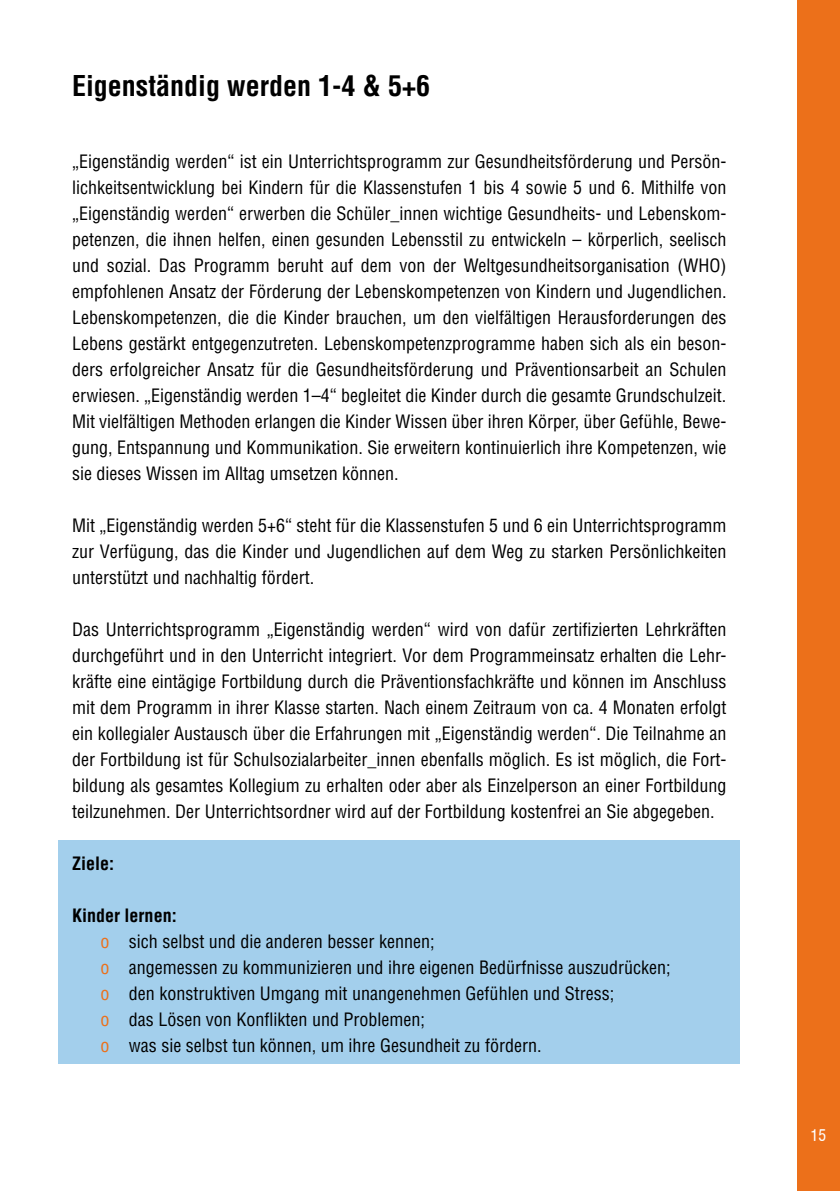
<style>
.page{position:relative;width:840px;height:1191px;background:#fff}
.page>*{position:absolute;margin:0;border:0;box-sizing:border-box;transform-origin:0 0}
.t1{font:700 condensed 28px "Helvetica";color:#000}
.t2{font:condensed 18px/26px "Helvetica";color:#000;text-align:justify}
.t3{font:700 condensed 18px "Helvetica";color:#000}
.t4{font:100 condensed 18px "Helvetica";color:#fff}
.s1{font-weight:700}
.s2{color:#ec701a}
</style>
<div class="page">
<div style="left:797px;top:0;width:42px;height:1191px;background:#ec701a"></div>
<div style="left:59px;top:840px;width:680px;height:223px;background:#a3cfec"></div>
<h1 class="t1" style="left:72px;top:68px;width:359px">Eigenständig werden 1-4 &amp; 5+6</h1>
<p class="t2" style="left:72px;top:148px;width:655px">„Eigenständig werden“ ist ein Unterrichtsprogramm zur Gesundheitsförderung und Persön&shy;lichkeitsentwicklung bei Kindern für die Klassenstufen 1 bis 4 sowie 5 und 6. Mithilfe von „Eigenständig werden“ erwerben die Schüler_innen wichtige Gesundheits- und Lebenskom&shy;petenzen, die ihnen helfen, einen gesunden Lebensstil zu entwickeln – körperlich, seelisch und sozial. Das Programm beruht auf dem von der Weltgesundheitsorganisation (WHO) empfohlenen Ansatz der Förderung der Lebenskompetenzen von Kindern und Jugendlichen.<br>Lebenskompetenzen, die die Kinder brauchen, um den vielfältigen Herausforderungen des Lebens gestärkt entgegenzutreten. Lebenskompetenzprogramme haben sich als ein beson&shy;ders erfolgreicher Ansatz für die Gesundheitsförderung und Präventionsarbeit an Schulen erwiesen. „Eigenständig werden 1–4“ begleitet die Kinder durch die gesamte Grundschulzeit.<br>Mit vielfältigen Methoden erlangen die Kinder Wissen über ihren Körper, über Gefühle, Bewe&shy;gung, Entspannung und Kommunikation. Sie erweitern kontinuierlich ihre Kompetenzen, wie sie dieses Wissen im Alltag umsetzen können.</p>
<p class="t2" style="left:72px;top:512px;width:655px">Mit „Eigenständig werden 5+6“ steht für die Klassenstufen 5 und 6 ein Unterrichtsprogramm zur Verfügung, das die Kinder und Jugendlichen auf dem Weg zu starken Persönlichkeiten unterstützt und nachhaltig fördert.</p>
<p class="t2" style="left:72px;top:616px;width:655px">Das Unterrichtsprogramm „Eigenständig werden“ wird von dafür zertifizierten Lehrkräften durchgeführt und in den Unterricht integriert. Vor dem Programmeinsatz erhalten die Lehr&shy;kräfte eine eintägige Fortbildung durch die Präventionsfachkräfte und können im Anschluss mit dem Programm in ihrer Klasse starten. Nach einem Zeitraum von ca. 4 Monaten erfolgt ein kollegialer Austausch über die Erfahrungen mit „Eigenständig werden“. Die Teilnahme an der Fortbildung ist für Schulsozialarbeiter_innen ebenfalls möglich. Es ist möglich, die Fort&shy;bildung als gesamtes Kollegium zu erhalten oder aber als Einzelperson an einer Fortbildung teilzunehmen. Der Unterrichtsordner wird auf der Fortbildung kostenfrei an Sie abgegeben.</p>
<p class="t3" style="left:72px;top:852px;width:44px">Ziele:</p>
<p class="t2" style="left:100px;top:902px;width:571px;text-align:left;text-indent:-28px"><span class="s1">Kinder lernen:<br></span><span class="s2">o</span> sich selbst und die anderen besser kennen;<br><span class="s2">o</span> angemessen zu kommunizieren und ihre eigenen Bedürfnisse auszudrücken; <span class="s2">o</span> den konstruktiven Umgang mit unangenehmen Gefühlen und Stress;<br><span class="s2">o</span> das Lösen von Konflikten und Problemen;<br><span class="s2">o</span> was sie selbst tun können, um ihre Gesundheit zu fördern.</p>
<p class="t4" style="left:809px;top:1127px;width:18px">15</p>
</div>
